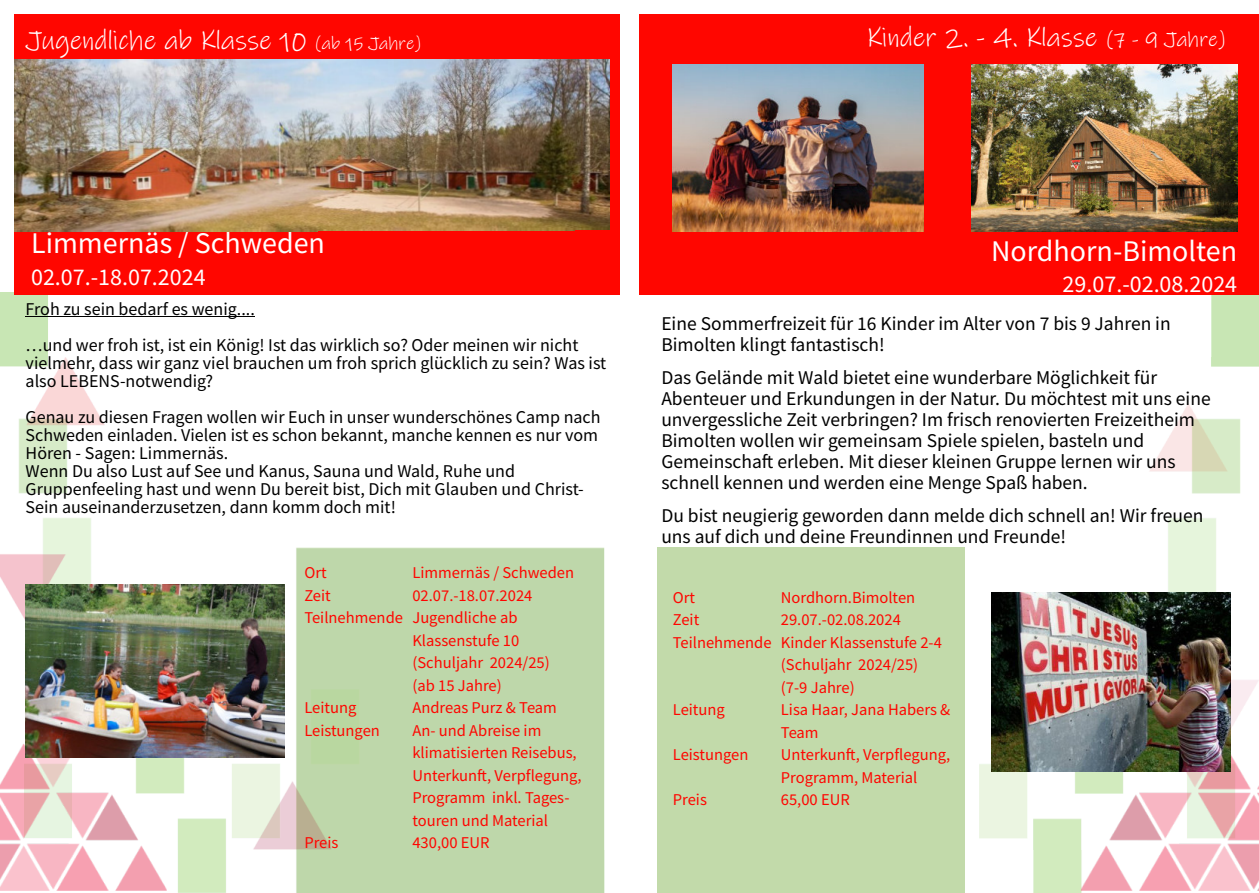
<style>
.page{position:relative;width:1259px;height:893px;background:#fff}
.page>*{position:absolute;margin:0;border:0;box-sizing:border-box;transform-origin:0 0}
.t1{font:30px "Source Sans Pro";color:#fff}
.t2{font:27px "Ink Free";color:#fff}
.t3{font:24px "Source Sans Pro";color:#fff}
.t4{font:19.5px/21px "Source Sans Pro";color:#000}
.t5{font:18px/18px "Source Sans Pro";color:#000}
.t6{font:16.5px/22.5px "Source Sans Pro";color:#ff0500}
.s1{font-size:18px}
.s2{font-size:21px}
</style>
<div class="page">
<img style="left:0;top:292px;width:1259px;height:601px">
<img style="left:0;top:357px;width:1258px;height:493px">
<img style="left:0;top:741px;width:167px;height:150px">
<img style="left:1080px;top:741px;width:179px;height:150px">
<div style="left:14px;top:14px;width:606px;height:281px;background:#ff0600"></div>
<hr style="left:26px;top:316px;width:229px;height:1px;background:#000">
<img style="left:26px;top:585px;width:258px;height:173px">
<img style="left:14px;top:59px;width:596px;height:173px">
<div style="left:639px;top:14px;width:620px;height:281px;background:#ff0600"></div>
<img style="left:971px;top:65px;width:266px;height:167px">
<img style="left:673px;top:65px;width:251px;height:167px">
<div style="left:657px;top:548px;width:307px;height:345px;background:#c2daaa"></div>
<img style="left:991px;top:592px;width:239px;height:180px">
<h2 class="t2" style="left:26px;top:31px;width:397px">Jugendliche ab Klasse 10 <span class="s1">(ab 15 Jahre)</span></h2>
<h2 class="t2" style="left:866px;top:28px;width:362px">Kinder 2. - 4. Klasse <span class="s2">(7 - 9 Jahre)</span></h2>
<h1 class="t1" style="left:31px;top:231px;width:295px">Limmernäs / Schweden</h1>
<p class="t3" style="left:31px;top:267px;width:176px">02.07.-18.07.2024</p>
<p class="t5" style="left:26px;top:292px;width:554px;line-height:36px">Froh zu sein bedarf es wenig....<br>…und wer froh ist, ist ein König! Ist das wirklich so? Oder meinen wir nicht</p>
<p class="t5" style="left:26px;top:355px;width:582px">vielmehr, dass wir ganz viel brauchen um froh sprich glücklich zu sein? Was ist also LEBENS-notwendig?</p>
<p class="t5" style="left:26px;top:409px;width:576px">Genau zu diesen Fragen wollen wir Euch in unser wunderschönes Camp nach Schweden einladen. Vielen ist es schon bekannt, manche kennen es nur vom Hören - Sagen: Limmernäs.<br>Wenn Du also Lust auf See und Kanus, Sauna und Wald, Ruhe und Gruppenfeeling hast und wenn Du bereit bist, Dich mit Glauben und Christ-Sein auseinanderzusetzen, dann komm doch mit!</p>
<p class="t6" style="left:304px;top:563px;width:24px">Ort</p>
<p class="t6" style="left:412px;top:563px;width:163px">Limmernäs / Schweden</p>
<p class="t6" style="left:304px;top:585px;width:28px">Zeit</p>
<p class="t6" style="left:412px;top:585px;width:121px">02.07.-18.07.2024</p>
<p class="t6" style="left:304px;top:608px;width:215px">Teilnehmende Jugendliche ab</p>
<p class="t6" style="left:412px;top:630px;width:108px">Klassenstufe 10</p>
<p class="t6" style="left:412px;top:653px;width:139px">(Schuljahr 2024/25)</p>
<p class="t6" style="left:412px;top:675px;width:91px">(ab 15 Jahre)</p>
<p class="t6" style="left:304px;top:698px;width:53px">Leitung</p>
<p class="t6" style="left:412px;top:698px;width:146px">Andreas Purz &amp; Team</p>
<p class="t6" style="left:304px;top:720px;width:77px">Leistungen</p>
<p class="t6" style="left:412px;top:720px;width:171px">An- und Abreise im klimatisierten Reisebus,<br>Unterkunft, Verpflegung,<br>Programm inkl. Tages&shy;touren und Material</p>
<p class="t6" style="left:304px;top:833px;width:36px">Preis</p>
<p class="t6" style="left:412px;top:833px;width:79px">430,00 EUR</p>
<h1 class="t1" style="left:991px;top:238px;width:247px">Nordhorn-Bimolten</h1>
<p class="t3" style="left:1062px;top:274px;width:176px">29.07.-02.08.2024</p>
<p class="t4" style="left:661px;top:314px;width:511px">Eine Sommerfreizeit für 16 Kinder im Alter von 7 bis 9 Jahren in<br>Bimolten klingt fantastisch!</p>
<p class="t4" style="left:661px;top:368px;width:551px">Das Gelände mit Wald bietet eine wunderbare Möglichkeit für Abenteuer und Erkundungen in der Natur. Du möchtest mit uns eine unvergessliche Zeit verbringen? Im frisch renovierten Freizeitheim Bimolten wollen wir gemeinsam Spiele spielen, basteln und Gemeinschaft erleben. Mit dieser kleinen Gruppe lernen wir uns schnell kennen und werden eine Menge Spaß haben.</p>
<p class="t4" style="left:661px;top:506px;width:544px">Du bist neugierig geworden dann melde dich schnell an! Wir freuen uns auf dich und deine Freundinnen und Freunde!</p>
<p class="t6" style="left:673px;top:587px;width:24px">Ort</p>
<p class="t6" style="left:781px;top:587px;width:136px">Nordhorn.Bimolten</p>
<p class="t6" style="left:673px;top:610px;width:28px">Zeit</p>
<p class="t6" style="left:781px;top:610px;width:121px">29.07.-02.08.2024</p>
<p class="t6" style="left:673px;top:632px;width:270px">Teilnehmende Kinder Klassenstufe 2-4</p>
<p class="t6" style="left:781px;top:655px;width:139px">(Schuljahr 2024/25)</p>
<p class="t6" style="left:781px;top:677px;width:75px">(7-9 Jahre)</p>
<p class="t6" style="left:673px;top:700px;width:53px">Leitung</p>
<p class="t6" style="left:781px;top:700px;width:171px">Lisa Haar, Jana Habers &amp;<br>Team</p>
<p class="t6" style="left:673px;top:745px;width:77px">Leistungen</p>
<p class="t6" style="left:781px;top:745px;width:171px">Unterkunft, Verpflegung,<br>Programm, Material</p>
<p class="t6" style="left:673px;top:790px;width:36px">Preis</p>
<p class="t6" style="left:781px;top:790px;width:70px">65,00 EUR</p>
</div>
